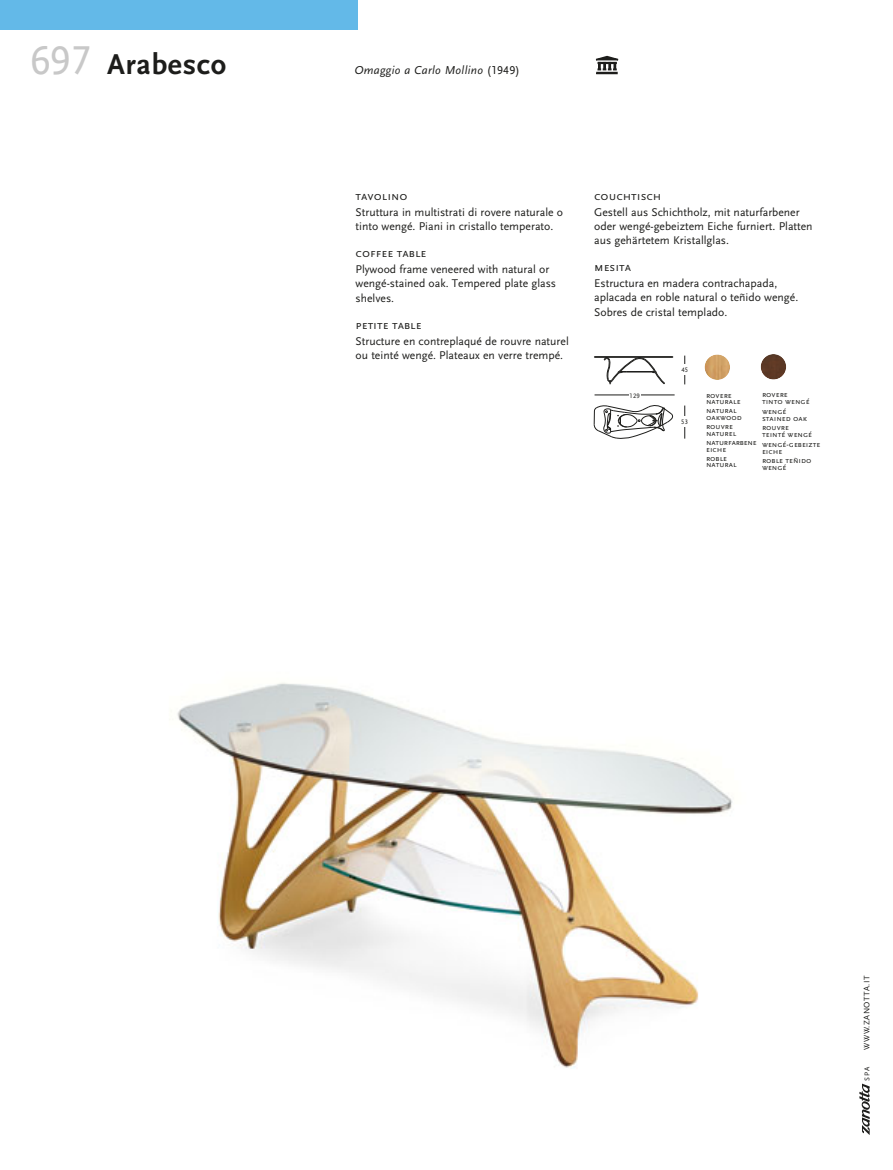
<style>
.page{position:relative;width:893px;height:1170px;background:#fff}
.page>*{position:absolute;margin:0;border:0;box-sizing:border-box;transform-origin:0 0}
.t1{font:700 30px "Scala Sans";letter-spacing:.025em;color:#1d1d1b}
.t2{font:12.45px "Scala Sans LF Caps";color:#1d1d1b}
.t3{font:italic 12px "Scala Sans";letter-spacing:.025em;color:#1d1d1b}
.t4{font:11.7px/14.2px "Scala Sans";color:#1d1d1b}
.t5{font:8.25px/6.8px "Scala Sans Caps";color:#1d1d1b}
.t6{font:8.25px/6.8px "Scala Sans Caps";letter-spacing:-.02em;color:#1d1d1b}
.t7{font:8.25px "Scala Sans LF";letter-spacing:.06em;color:#1d1d1b}
.t8{font:7.2px "Scala Sans";color:#1d1d1b}
.t9{font:6.75px "Scala Sans LF";letter-spacing:.025em;color:#1d1d1b}
.s1{font-family:"Scala Sans LF Caps";font-weight:400;font-size:42px;color:#c8c8c8}
.s2{font-family:"Scala Sans Caps";font-style:normal}
.s3{font-family:"Scala Sans LF Caps";font-style:normal}
</style>
<div class="page">
<svg style="left:859px;top:1083px;width:11px;height:51px"></svg>
<div style="left:0;top:0;width:357px;height:30px;background:#63b9e8"></div>
<svg style="left:595px;top:55px;width:24px;height:20px"></svg>
<svg style="left:596px;top:56px;width:22px;height:18px"></svg>
<div style="left:597px;top:62px;width:20px;height:2px;border:2px solid #1d1d1b"></div>
<img style="left:177px;top:682px;width:555px;height:387px">
<hr style="left:594px;top:357px;width:79px;height:1px;background:#1d1d1b">
<hr style="left:594px;top:356px;width:79px;height:1px;background:#1d1d1b">
<svg style="left:604px;top:357px;width:61px;height:27px"></svg>
<svg style="left:594px;top:405px;width:80px;height:34px"></svg>
<svg style="left:684px;top:355px;width:1px;height:29px"></svg>
<div style="left:680px;top:364px;width:10px;height:10px;background:#fff"></div>
<hr style="left:684px;top:405px;width:1px;height:33px;background:#1d1d1b">
<div style="left:680px;top:417px;width:10px;height:10px;background:#fff"></div>
<hr style="left:594px;top:394px;width:81px;height:1px;background:#1d1d1b">
<div style="left:629px;top:391px;width:11px;height:8px;background:#fff"></div>
<img style="left:761px;top:354px;width:25px;height:25px;border-radius:50%">
<img style="left:705px;top:354px;width:25px;height:26px;border-radius:50%">
<h1 class="t1" style="left:30px;top:51px;width:198px"><span class="s1">697</span> Arabesco</h1>
<p class="t3" style="left:354px;top:65px;width:167px">Omaggio a Carlo Mollino <span class="s2">(</span><span class="s3">1949</span><span class="s2">)</span></p>
<p class="t2" style="left:356px;top:188px;width:53px">tavolino</p>
<p class="t4" style="left:356px;top:205px;width:209px">Struttura in multistrati di rovere naturale o tinto wengé. Piani in cristallo temperato.</p>
<p class="t2" style="left:356px;top:245px;width:72px">coffee table</p>
<p class="t4" style="left:356px;top:263px;width:202px">Plywood frame veneered with natural or wengé-stained oak. Tempered plate glass shelves.</p>
<p class="t2" style="left:356px;top:317px;width:68px">petite table</p>
<p class="t4" style="left:356px;top:334px;width:215px">Structure en contreplaqué de rouvre naturel ou teinté wengé. Plateaux en verre trempé.</p>
<p class="t2" style="left:594px;top:188px;width:69px">couchtisch</p>
<p class="t4" style="left:594px;top:205px;width:220px">Gestell aus Schichtholz, mit naturfarbener oder wengé-gebeiztem Eiche furniert. Platten aus gehärtetem Kristallglas.</p>
<p class="t2" style="left:594px;top:260px;width:39px">mesita</p>
<p class="t4" style="left:594px;top:277px;width:206px">Estructura en madera contrachapada, aplacada en roble natural o teñido wengé.<br>Sobres de cristal templado.</p>
<p class="t9" style="left:681px;top:367px;width:8px">45</p>
<p class="t9" style="left:630px;top:392px;width:12px">129</p>
<p class="t5" style="left:762px;top:391px;width:49px">rovere tinto wengé</p>
<p class="t5" style="left:762px;top:407px;width:47px">wengé stained oak</p>
<p class="t5" style="left:762px;top:424px;width:52px">rouvre teinté wengé</p>
<p class="t5" style="left:762px;top:440px;width:60px">wengé-gebeizte eiche</p>
<p class="t5" style="left:762px;top:457px;width:51px">roble teñido wengé</p>
<p class="t5" style="left:706px;top:391px;width:36px">rovere naturale</p>
<p class="t5" style="left:706px;top:407px;width:37px">natural oakwood</p>
<p class="t5" style="left:706px;top:423px;width:32px">rouvre naturel</p>
<p class="t6" style="left:706px;top:438px;width:52px">naturfarbene eiche</p>
<p class="t5" style="left:706px;top:454px;width:32px">roble natural</p>
<p class="t9" style="left:681px;top:419px;width:8px">53</p>
<p class="t7" style="left:863px;top:1049px;width:75px;rotate:-90deg">WWW.ZANOTTA.IT</p>
<p class="t8" style="left:864px;top:1080px;width:15px;rotate:-90deg">SPA</p>
</div>
